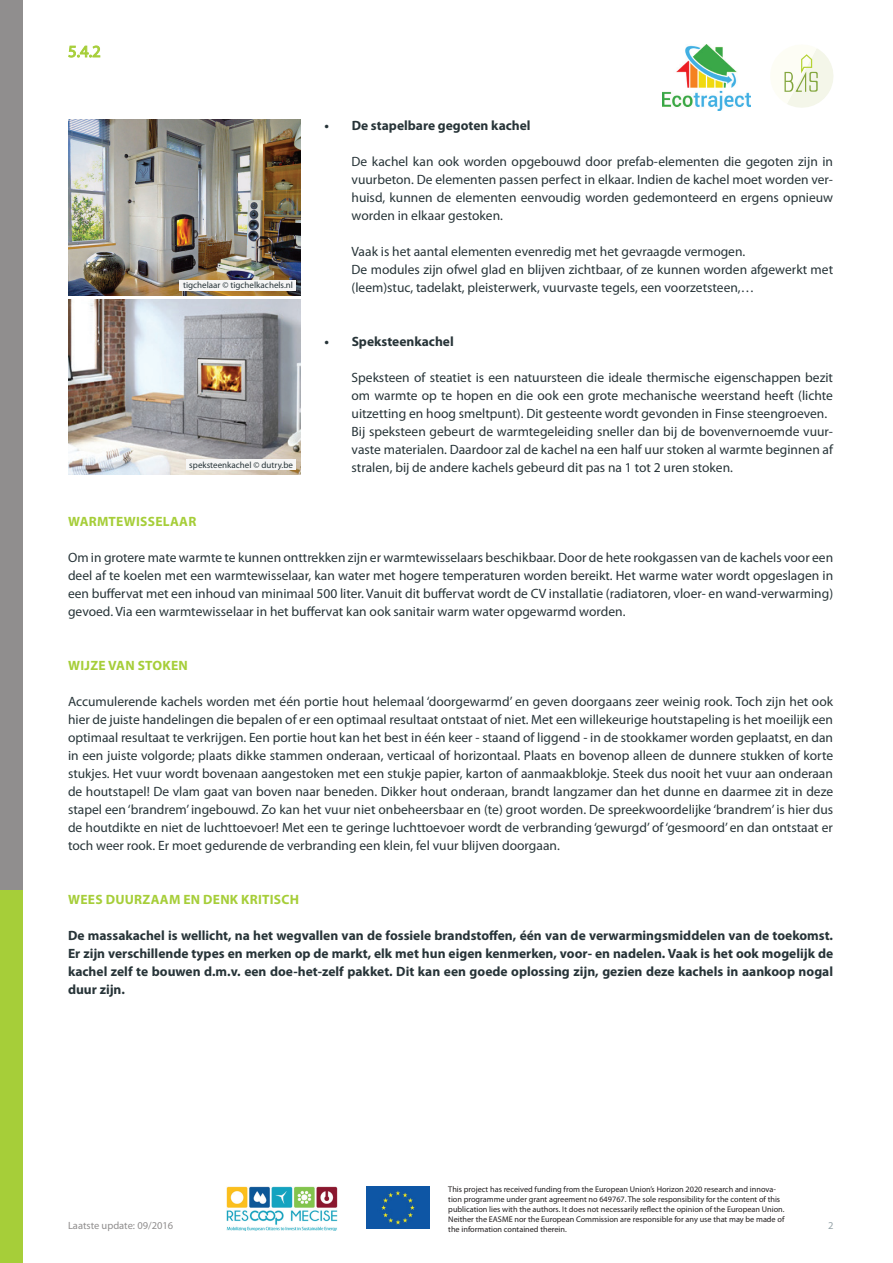
<style>
.page{position:relative;width:893px;height:1263px;background:#fff}
.page>*{position:absolute;margin:0;border:0;box-sizing:border-box;transform-origin:0 0}
.t1{font:16.8px "Myriad Pro";color:#a6ce39}
.t2{font:13.5px/18px "Myriad Pro";color:#273438;text-align:justify}
.t3{font:700 13.5px/18px "Myriad Pro";color:#273438;text-align:justify}
.t4{font:700 13.5px "Myriad Pro";letter-spacing:.02em;color:#a6ce39}
.t5{font:10.5px "Myriad Pro";color:#908e8e}
.t6{font:10.5px "Myriad Pro";color:#95a3a8}
.t7{font:9px "Myriad Pro";color:#273438}
.t8{font:8.25px/9.9px "Myriad Pro";color:#231f20}
</style>
<div class="page">
<svg style="left:784px;top:49px;width:50px;height:59px"></svg>
<img style="left:662px;top:44px;width:88px;height:67px">
<img style="left:226px;top:1186px;width:111px;height:44px">
<img style="left:366px;top:1187px;width:64px;height:42px">
<div style="left:0;top:0;width:23px;height:1263px;background:#908e8e"></div>
<img style="left:68px;top:120px;width:233px;height:176px">
<img style="left:68px;top:300px;width:233px;height:174px">
<div style="left:0;top:891px;width:23px;height:372px;background:#a6ce39"></div>
<div style="left:180px;top:280px;width:116px;height:10px;background:#f6f6f6"></div>
<div style="left:186px;top:460px;width:110px;height:10px;background:#f6f6f6"></div>
<svg style="left:68px;top:45px;width:33px;height:13px"></svg>
<p class="t1" style="left:68px;top:41px;width:34px">5.4.2</p>
<p class="t7" style="left:183px;top:280px;width:111px">tigchelaar © tigchelkachels.nl</p>
<p class="t7" style="left:189px;top:459px;width:105px">speksteenkachel © dutry.be</p>
<p class="t3" style="left:325px;top:116px;width:208px">• De stapelbare gegoten kachel</p>
<p class="t2" style="left:352px;top:152px;width:483px">De kachel kan ook worden opgebouwd door prefab-elementen die gegoten zijn in vuurbeton. De elementen passen perfect in elkaar. Indien de kachel moet worden ver&shy;huisd, kunnen de elementen eenvoudig worden gedemonteerd en ergens opnieuw worden in elkaar gestoken.</p>
<p class="t2" style="left:352px;top:242px;width:483px;text-align:left">Vaak is het aantal elementen evenredig met het gevraagde vermogen.<br>De modules zijn ofwel glad en blijven zichtbaar, of ze kunnen worden afgewerkt met (leem)stuc, tadelakt, pleisterwerk, vuurvaste tegels, een voorzetsteen,…</p>
<p class="t3" style="left:325px;top:332px;width:131px">• Speksteenkachel</p>
<p class="t2" style="left:352px;top:368px;width:483px;text-align:left">Speksteen of steatiet is een natuursteen die ideale thermische eigenschappen bezit om warmte op te hopen en die ook een grote mechanische weerstand heeft (lichte uitzetting en hoog smeltpunt). Dit gesteente wordt gevonden in Finse steengroeven.<br>Bij speksteen gebeurt de warmtegeleiding sneller dan bij de bovenvernoemde vuur&shy;vaste materialen. Daardoor zal de kachel na een half uur stoken al warmte beginnen af stralen, bij de andere kachels gebeurd dit pas na 1 tot 2 uren stoken.</p>
<p class="t4" style="left:68px;top:512px;width:130px">WARMTEWISSELAAR</p>
<p class="t2" style="left:68px;top:548px;width:767px">Om in grotere mate warmte te kunnen onttrekken zijn er warmtewisselaars beschikbaar. Door de hete rookgassen van de kachels voor een deel af te koelen met een warmtewisselaar, kan water met hogere temperaturen worden bereikt. Het warme water wordt opgeslagen in een buffervat met een inhoud van minimaal 500 liter. Vanuit dit buffervat wordt de CV installatie (radiatoren, vloer- en wand-verwarming) gevoed. Via een warmtewisselaar in het buffervat kan ook sanitair warm water opgewarmd worden.</p>
<p class="t4" style="left:68px;top:656px;width:112px">WIJZE VAN STOKEN</p>
<p class="t2" style="left:68px;top:692px;width:767px">Accumulerende kachels worden met één portie hout helemaal ‘doorgewarmd’ en geven doorgaans zeer weinig rook. Toch zijn het ook hier de juiste handelingen die bepalen of er een optimaal resultaat ontstaat of niet. Met een willekeurige houtstapeling is het moeilijk een optimaal resultaat te verkrijgen. Een portie hout kan het best in één keer - staand of liggend - in de stookkamer worden geplaatst, en dan in een juiste volgorde; plaats dikke stammen onderaan, verticaal of horizontaal. Plaats en bovenop alleen de dunnere stukken of korte stukjes. Het vuur wordt bovenaan aangestoken met een stukje papier, karton of aanmaakblokje. Steek dus nooit het vuur aan onderaan de houtstapel! De vlam gaat van boven naar beneden. Dikker hout onderaan, brandt langzamer dan het dunne en daarmee zit in deze stapel een ‘brandrem’ ingebouwd. Zo kan het vuur niet onbeheersbaar en (te) groot worden. De spreekwoordelijke ‘brandrem’ is hier dus de houtdikte en niet de luchttoevoer! Met een te geringe luchttoevoer wordt de verbranding ‘gewurgd’ of ‘gesmoord’ en dan ontstaat er toch weer rook. Er moet gedurende de verbranding een klein, fel vuur blijven doorgaan.</p>
<p class="t4" style="left:68px;top:890px;width:145px">WEES DUURZAAM EN DEN</p>
<p class="t4" style="left:230px;top:890px;width:71px">K KRITISCH</p>
<p class="t3" style="left:68px;top:926px;width:767px">De massakachel is wellicht, na het wegvallen van de fossiele brandstoffen, één van de verwarmingsmiddelen van de toekomst.<br>Er zijn verschillende types en merken op de markt, elk met hun eigen kenmerken, voor- en nadelen. Vaak is het ook mogelijk de kachel zelf te bouwen d.m.v. een doe-het-zelf pakket. Dit kan een goede oplossing zijn, gezien deze kachels in aankoop nogal duur zijn.</p>
<p class="t8" style="left:448px;top:1184px;width:338px">This project has received funding from the European Union’s Horizon 2020 research and innova&shy;tion programme under grant agreement no 649767. The sole responsibility for the content of this publication lies with the authors. It does not necessarily reflect the opinion of the European Union.<br>Neither the EASME nor the European Commission are responsible for any use that may be made of the information contained therein.</p>
<p class="t5" style="left:68px;top:1219px;width:107px">Laatste update: 09/2016</p>
<p class="t6" style="left:828px;top:1219px;width:7px">2</p>
</div>
